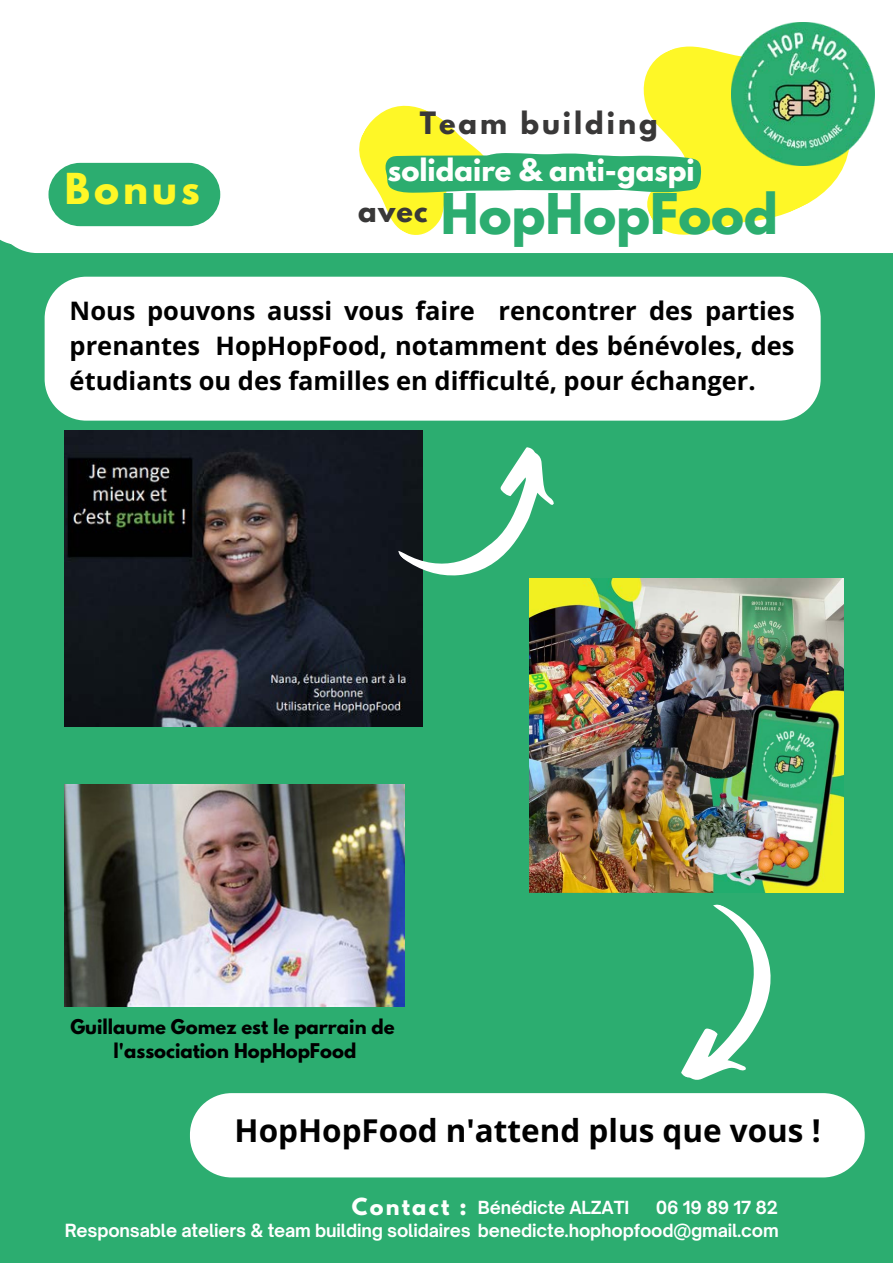
<style>
.page{position:relative;width:893px;height:1264px;background:#fff}
.page>*{position:absolute;margin:0;border:0;box-sizing:border-box;transform-origin:0 0}
.t1{font:700 49.65px "League Spartan";color:#2cad70}
.t2{font:700 37.8px "League Spartan";letter-spacing:.11em;color:#fef727}
.t3{font:700 31.5px "Open Sans";color:#000}
.t4{font:700 27.3px/41.1px "League Spartan";color:#fefffd}
.t5{font:700 27.3px "League Spartan";letter-spacing:.11em;color:#393838}
.t6{font:700 25.5px/34.8px "Open Sans";color:#000;text-align:justify}
.t7{font:700 18px/24.6px "League Spartan";color:#000;text-align:center}
.t8{font:700 17.4px "Open Sauce One";letter-spacing:-.01em;color:#fff}
.t9{font:700 17.25px "Open Sauce One";letter-spacing:-.01em;color:#fff}
.s1{color:#fff}
.s2{color:#393838}
.s3{font-family:"League Spartan";font-size:20.85px;color:#fefffd}
</style>
<div class="page">
<div style="left:0;top:0;width:892px;height:1262px;background:#2cad70"></div>
<div style="left:0;top:0;width:892px;height:253px;background:#fff"></div>
<svg style="left:590px;top:0;width:286px;height:253px;background:#fefcb3"></svg>
<img style="left:731px;top:22px;width:143px;height:143px">
<svg style="left:331px;top:89px;width:370px;height:164px"></svg>
<div style="left:45px;top:277px;width:775px;height:143px;background:#fff"></div>
<img style="left:65px;top:431px;width:357px;height:295px">
<img style="left:529px;top:579px;width:314px;height:313px">
<div style="left:190px;top:1093px;width:674px;height:84px;background:#fff"></div>
<svg style="left:655px;top:904px;width:140px;height:191px"></svg>
<div style="left:48px;top:163px;width:172px;height:63px;background:#2cad70;border-radius:32px"></div>
<svg style="left:396px;top:430px;width:175px;height:179px"></svg>
<img style="left:65px;top:784px;width:339px;height:222px">
<h2 class="t2" style="left:65px;top:170px;width:136px">Bonus</h2>
<p class="t5" style="left:420px;top:109px;width:239px">Team building</p>
<p class="t4" style="left:358px;top:152px;width:338px;text-indent:30px">solidaire <span class="s1">&amp;</span> anti-gaspi <span class="s2">avec</span></p>
<h1 class="t1" style="left:441px;top:189px;width:338px">HopHopFood</h1>
<p class="t6" style="left:70px;top:293px;width:726px">Nous pouvons aussi vous faire rencontrer des parties prenantes HopHopFood, notamment des bénévoles, des étudiants ou des familles en difficulté, pour échanger.</p>
<p class="t7" style="left:70px;top:1016px;width:326px">Guillaume Gomez est le parrain de l'association HopHopFood</p>
<p class="t3" style="left:235px;top:1108px;width:587px">HopHopFood n'attend plus que vous !</p>
<p class="t9" style="left:352px;top:1197px;width:279px"><span class="s3">Contact :</span> Bénédicte ALZATI</p>
<p class="t9" style="left:655px;top:1197px;width:124px">06 19 89 17 82</p>
<p class="t8" style="left:65px;top:1219px;width:715px">Responsable ateliers &amp; team building solidaires benedicte.hophopfood@gmail.com</p>
</div>
